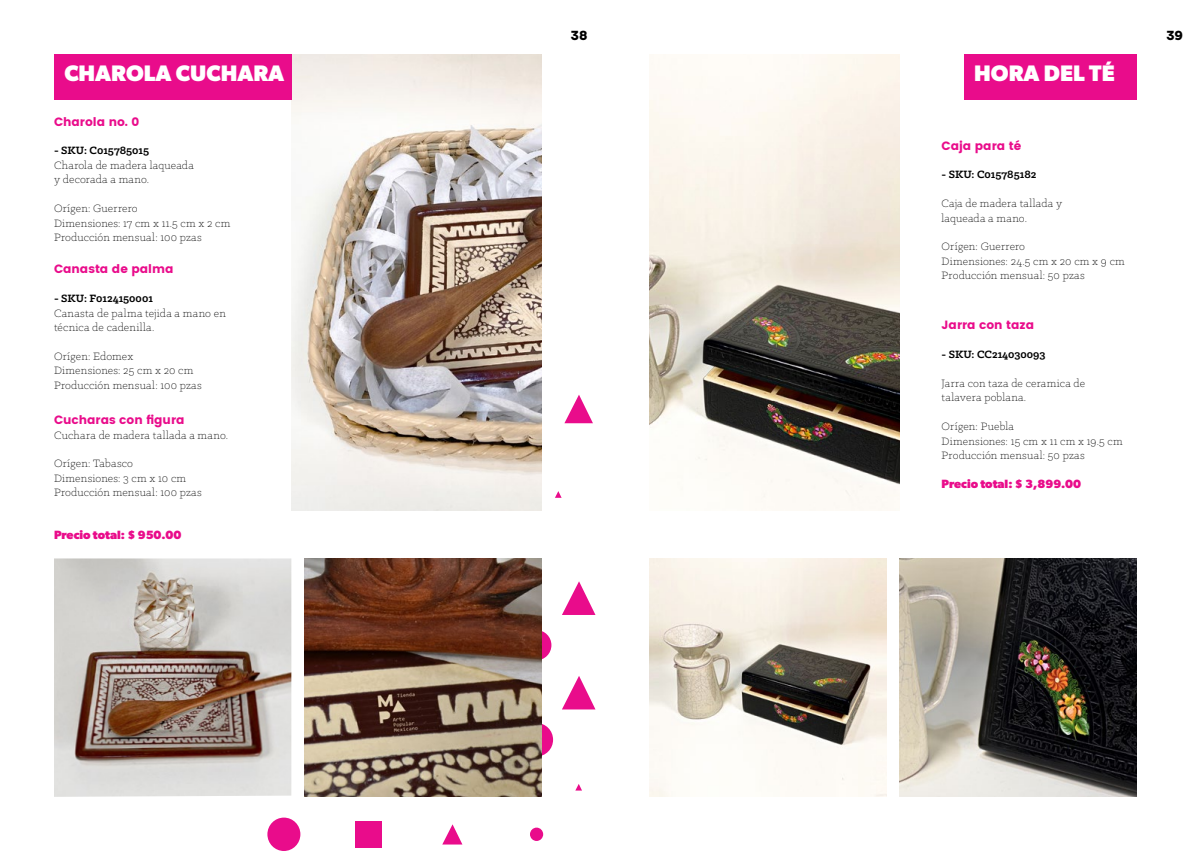
<style>
.page{position:relative;width:1191px;height:851px;background:#fff}
.page>*{position:absolute;margin:0;border:0;box-sizing:border-box;transform-origin:0 0}
.t1{font:700 22.5px "Gibson";color:#fff}
.t2{font:800 13.5px "AXIS";color:#000}
.t3{font:300 12px/14.4px "Klinic Slab";letter-spacing:.015em;color:#000}
.t4{font:12px "Poppins";color:#e90c8b}
.t5{font:700 12px "Klinic Slab";color:#000}
.t6{font:700 12px "Gibson";color:#e90c8b}
</style>
<div class="page">
<svg style="left:555px;top:491px;width:6px;height:6px"></svg>
<div style="left:522px;top:630px;width:29px;height:30px;background:#e90c8b;border-radius:50%"></div>
<div style="left:520px;top:723px;width:33px;height:33px;background:#e90c8b;border-radius:50%"></div>
<div style="left:267px;top:817px;width:33px;height:33px;background:#e90c8b;border-radius:50%"></div>
<div style="left:355px;top:820px;width:26px;height:27px;background:#e90c8b"></div>
<svg style="left:442px;top:824px;width:20px;height:20px"></svg>
<div style="left:530px;top:827px;width:13px;height:13px;background:#e90c8b;border-radius:50%"></div>
<svg style="left:564px;top:395px;width:29px;height:28px"></svg>
<svg style="left:562px;top:581px;width:33px;height:34px"></svg>
<svg style="left:562px;top:676px;width:33px;height:33px"></svg>
<svg style="left:575px;top:784px;width:7px;height:6px"></svg>
<img style="left:291px;top:54px;width:250px;height:456px">
<div style="left:54px;top:54px;width:237px;height:45px;background:#e90c8b"></div>
<img style="left:54px;top:558px;width:237px;height:238px">
<img style="left:304px;top:558px;width:238px;height:238px">
<img style="left:649px;top:54px;width:250px;height:456px">
<div style="left:964px;top:54px;width:173px;height:45px;background:#e90c8b"></div>
<img style="left:649px;top:558px;width:237px;height:238px">
<img style="left:899px;top:558px;width:238px;height:238px">
<h1 class="t1" style="left:64px;top:60px;width:221px">CHAROLA CUCHARA</h1>
<p class="t4" style="left:54px;top:114px;width:87px">Charola no. 0</p>
<p class="t5" style="left:54px;top:143px;width:97px">- SKU: C015785015</p>
<p class="t3" style="left:54px;top:158px;width:141px">Charola de madera laqueada y decorada a mano.</p>
<p class="t3" style="left:54px;top:201px;width:178px">Orígen: Guerrero<br>Dimensiones: 17 cm x 11.5 cm x 2 cm<br>Producción mensual: 100 pzas</p>
<p class="t4" style="left:54px;top:262px;width:121px">Canasta de palma</p>
<p class="t5" style="left:54px;top:290px;width:100px">- SKU: F0124150001</p>
<p class="t3" style="left:54px;top:305px;width:173px">Canasta de palma tejida a mano en técnica de cadenilla.</p>
<p class="t3" style="left:54px;top:348px;width:149px">Orígen: Edomex<br>Dimensiones: 25 cm x 20 cm<br>Producción mensual: 100 pzas</p>
<p class="t4" style="left:54px;top:413px;width:132px">Cucharas con figura</p>
<p class="t3" style="left:54px;top:427px;width:176px">Cuchara de madera tallada a mano.</p>
<p class="t3" style="left:54px;top:456px;width:149px">Orígen: Tabasco<br>Dimensiones: 3 cm x 10 cm<br>Producción mensual: 100 pzas</p>
<p class="t6" style="left:54px;top:528px;width:129px">Precio total: $ 950.00</p>
<p class="t2" style="left:570px;top:26px;width:19px">38</p>
<p class="t2" style="left:1166px;top:26px;width:19px">39</p>
<h1 class="t1" style="left:974px;top:60px;width:142px">HORA DEL TÉ</h1>
<p class="t4" style="left:941px;top:138px;width:81px">Caja para té</p>
<p class="t5" style="left:941px;top:167px;width:96px">- SKU: C015785182</p>
<p class="t3" style="left:941px;top:196px;width:122px">Caja de madera tallada y laqueada a mano.</p>
<p class="t3" style="left:941px;top:239px;width:185px">Orígen: Guerrero<br>Dimensiones: 24.5 cm x 20 cm x 9 cm<br>Producción mensual: 50 pzas</p>
<p class="t4" style="left:941px;top:318px;width:94px">Jarra con taza</p>
<p class="t5" style="left:941px;top:346px;width:105px">- SKU: CC214030093</p>
<p class="t3" style="left:941px;top:376px;width:145px">Jarra con taza de ceramica de talavera poblana.</p>
<p class="t3" style="left:941px;top:419px;width:182px">Orígen: Puebla<br>Dimensiones: 15 cm x 11 cm x 19.5 cm<br>Producción mensual: 50 pzas</p>
<p class="t6" style="left:941px;top:476px;width:141px">Precio total: $ 3,899.00</p>
</div>
